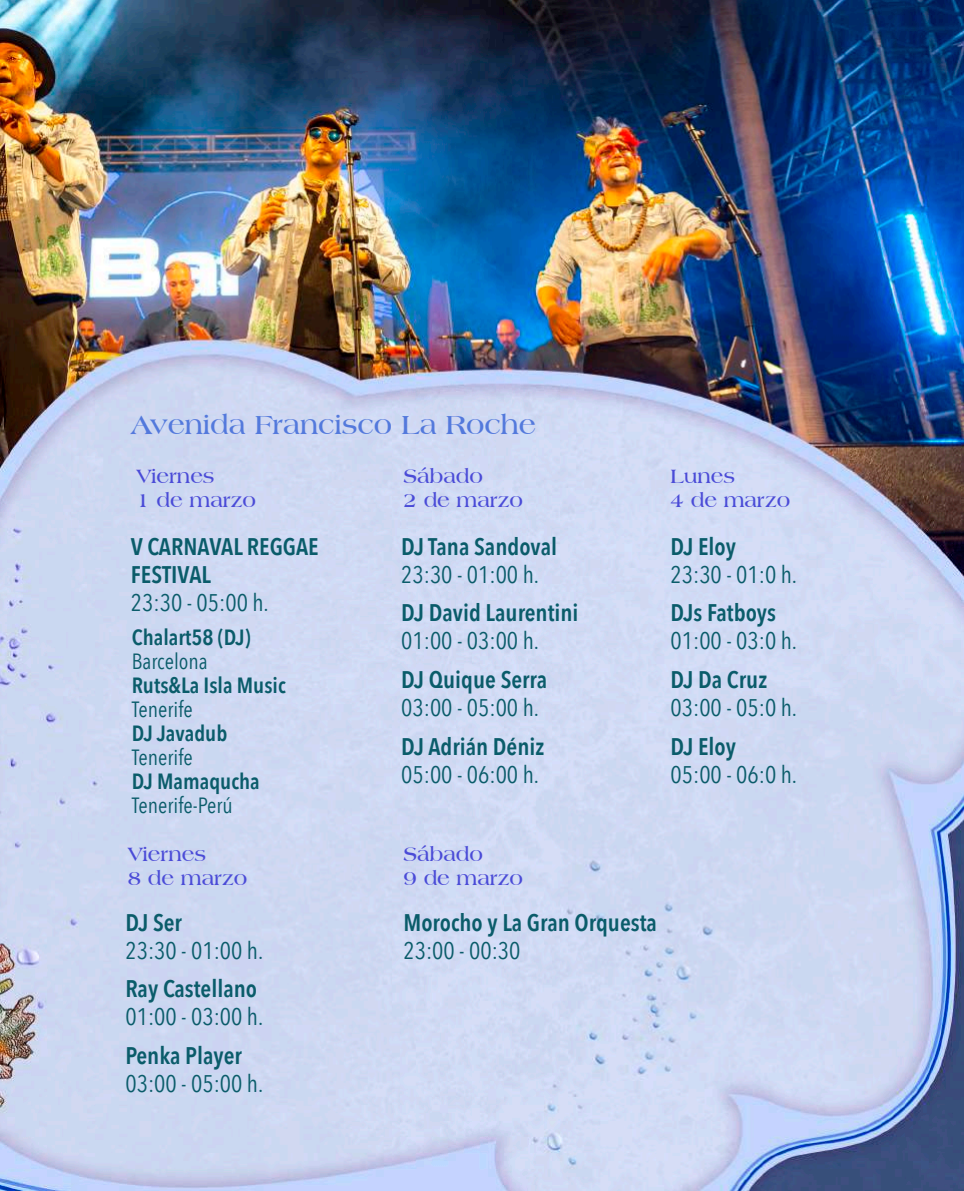
<style>
.page{position:relative;width:964px;height:1191px;background:#fff}
.page>*{position:absolute;margin:0;border:0;box-sizing:border-box;transform-origin:0 0}
.t1{font:700 28px "Americana BT";color:#5379dc}
.t2{font:24px "Avenir Next Condensed";color:#0a5c6a}
.t3{font:600 24px/28px "Avenir Next Condensed";color:#0a5c6a}
.t4{font:600 22px "Avenir Next Condensed";color:#0a5c6a}
.t5{font:22px "Avenir Next Condensed";color:#0a5c6a}
.t6{font:700 20.6px/24px "Americana BT";color:#4a4bd7}
</style>
<div class="page">
<img style="left:0;top:0;width:964px;height:1191px">
<p class="t1" style="left:131px;top:407px;width:406px">Avenida Francisco La Roche</p>
<p class="t6" style="left:136px;top:464px;width:121px">Viernes<br>1 de marzo</p>
<p class="t3" style="left:131px;top:531px;width:189px">V CARNAVAL REGGAE<br>FESTIVAL</p>
<p class="t2" style="left:131px;top:582px;width:139px">23:30 - 05:00 h.</p>
<p class="t4" style="left:132px;top:618px;width:120px">Chalart58 (DJ)</p>
<p class="t5" style="left:132px;top:643px;width:77px">Barcelona</p>
<p class="t4" style="left:132px;top:666px;width:155px">Ruts&amp;La Isla Music</p>
<p class="t5" style="left:132px;top:691px;width:63px">Tenerife</p>
<p class="t4" style="left:132px;top:714px;width:97px">DJ Javadub</p>
<p class="t5" style="left:132px;top:739px;width:63px">Tenerife</p>
<p class="t4" style="left:132px;top:762px;width:129px">DJ Mamaqucha</p>
<p class="t5" style="left:132px;top:787px;width:103px">Tenerife-Perú</p>
<p class="t6" style="left:403px;top:464px;width:121px">Sábado<br>2 de marzo</p>
<p class="t3" style="left:401px;top:531px;width:158px">DJ Tana Sandoval</p>
<p class="t2" style="left:401px;top:554px;width:139px">23:30 - 01:00 h.</p>
<p class="t3" style="left:401px;top:598px;width:179px">DJ David Laurentini</p>
<p class="t2" style="left:401px;top:620px;width:139px">01:00 - 03:00 h.</p>
<p class="t3" style="left:401px;top:665px;width:148px">DJ Quique Serra</p>
<p class="t2" style="left:401px;top:687px;width:139px">03:00 - 05:00 h.</p>
<p class="t3" style="left:401px;top:731px;width:145px">DJ Adrián Déniz</p>
<p class="t2" style="left:401px;top:753px;width:139px">05:00 - 06:00 h.</p>
<p class="t6" style="left:128px;top:841px;width:121px">Viernes<br>8 de marzo</p>
<p class="t6" style="left:403px;top:841px;width:121px">Sábado<br>9 de marzo</p>
<p class="t3" style="left:125px;top:907px;width:58px">DJ Ser</p>
<p class="t2" style="left:125px;top:930px;width:139px">23:30 - 01:00 h.</p>
<p class="t3" style="left:125px;top:974px;width:133px">Ray Castellano</p>
<p class="t2" style="left:125px;top:996px;width:139px">01:00 - 03:00 h.</p>
<p class="t3" style="left:125px;top:1041px;width:118px">Penka Player</p>
<p class="t2" style="left:125px;top:1063px;width:139px">03:00 - 05:00 h.</p>
<p class="t3" style="left:403px;top:907px;width:255px">Morocho y La Gran Orquesta</p>
<p class="t2" style="left:403px;top:930px;width:119px">23:00 - 00:30</p>
<p class="t6" style="left:670px;top:464px;width:121px">Lunes<br>4 de marzo</p>
<p class="t3" style="left:670px;top:531px;width:67px">DJ Eloy</p>
<p class="t2" style="left:670px;top:554px;width:128px">23:30 - 01:0 h.</p>
<p class="t3" style="left:670px;top:598px;width:107px">DJs Fatboys</p>
<p class="t2" style="left:670px;top:620px;width:128px">01:00 - 03:0 h.</p>
<p class="t3" style="left:670px;top:665px;width:98px">DJ Da Cruz</p>
<p class="t2" style="left:670px;top:687px;width:128px">03:00 - 05:0 h.</p>
<p class="t3" style="left:670px;top:731px;width:67px">DJ Eloy</p>
<p class="t2" style="left:670px;top:753px;width:128px">05:00 - 06:0 h.</p>
</div>
